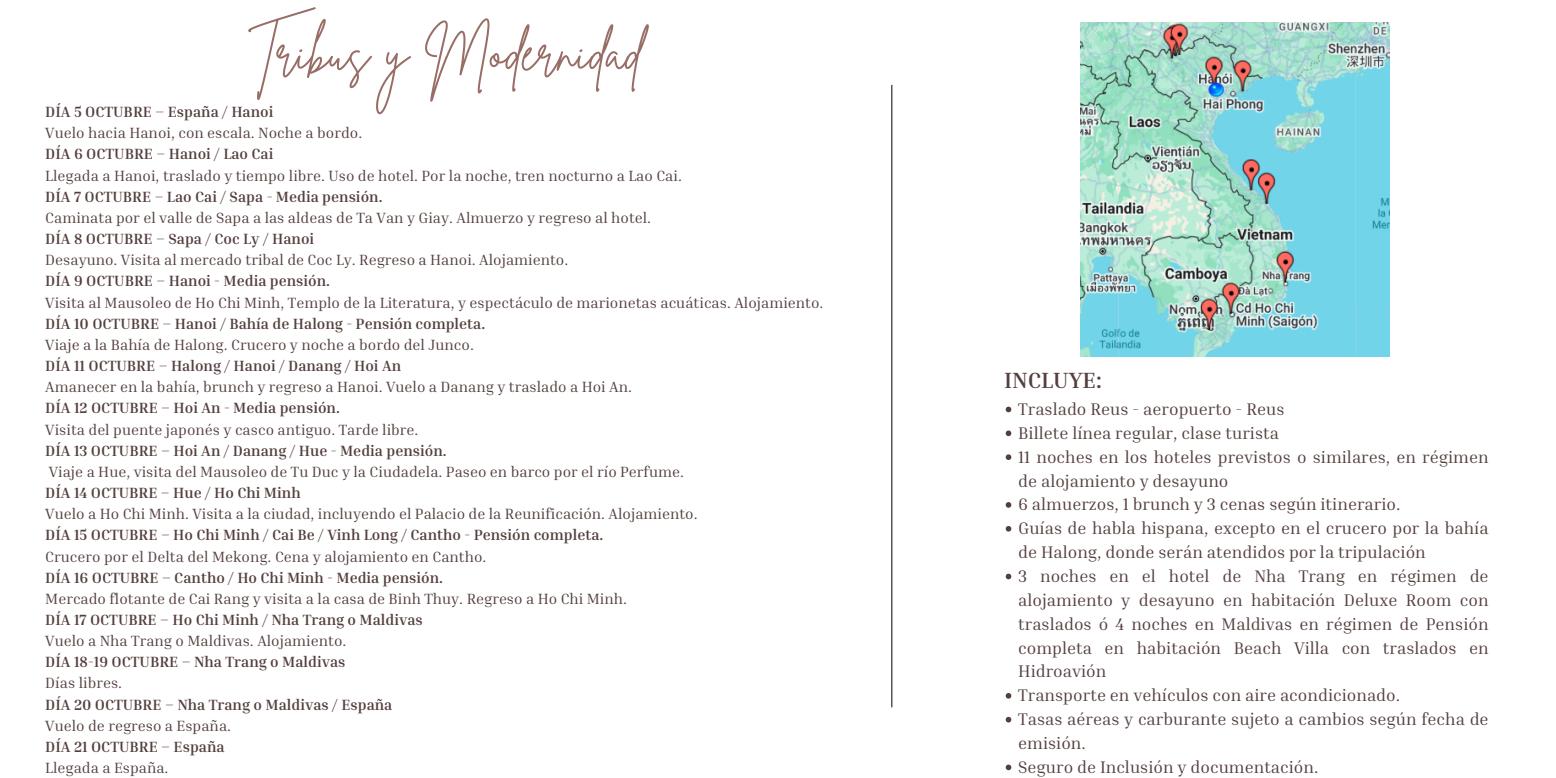
<style>
.page{position:relative;width:1556px;height:778px;background:#fff}
.page>*{position:absolute;margin:0;border:0;box-sizing:border-box;transform-origin:0 0}
.t1{font:51.9px "Brittany Signature";color:#986d66}
.t2{font:700 22.56px "Inria Serif";color:#533f3d}
.t3{font:17.16px/23.8px "Inria Serif";color:#533f3d}
.t4{font:15.18px "Inria Serif";color:#533f3d}
.t5{font:700 15.18px "Inria Serif";color:#533f3d}
</style>
<div class="page">
<hr style="left:891px;top:85px;width:1px;height:622px;background:#000">
<img style="left:1080px;top:23px;width:309px;height:333px">
<svg style="left:1005px;top:406px;width:6px;height:6px"></svg>
<svg style="left:1005px;top:430px;width:6px;height:6px"></svg>
<svg style="left:1005px;top:454px;width:6px;height:6px"></svg>
<svg style="left:1005px;top:502px;width:6px;height:5px"></svg>
<svg style="left:1005px;top:526px;width:6px;height:5px"></svg>
<svg style="left:1005px;top:573px;width:6px;height:6px"></svg>
<svg style="left:1005px;top:693px;width:6px;height:5px"></svg>
<svg style="left:1005px;top:717px;width:6px;height:5px"></svg>
<svg style="left:1005px;top:764px;width:6px;height:6px"></svg>
<h1 class="t1" style="left:248px;top:19px;width:395px">Tribus y Modernidad</h1>
<p class="t5" style="left:45px;top:102px;width:230px">DÍA 5 OCTUBRE – España / Hanoi</p>
<p class="t4" style="left:45px;top:123px;width:318px">Vuelo hacia Hanoi, con escala. Noche a bordo.</p>
<p class="t5" style="left:45px;top:145px;width:230px">DÍA 6 OCTUBRE – Hanoi / Lao Cai</p>
<p class="t4" style="left:45px;top:166px;width:638px">Llegada a Hanoi, traslado y tiempo libre. Uso de hotel. Por la noche, tren nocturno a Lao Cai.</p>
<p class="t5" style="left:45px;top:187px;width:339px">DÍA 7 OCTUBRE – Lao Cai / Sapa - Media pensión.</p>
<p class="t4" style="left:45px;top:208px;width:607px">Caminata por el valle de Sapa a las aldeas de Ta Van y Giay. Almuerzo y regreso al hotel.</p>
<p class="t5" style="left:45px;top:229px;width:270px">DÍA 8 OCTUBRE – Sapa / Coc Ly / Hanoi</p>
<p class="t4" style="left:45px;top:250px;width:524px">Desayuno. Visita al mercado tribal de Coc Ly. Regreso a Hanoi. Alojamiento.</p>
<p class="t5" style="left:45px;top:271px;width:286px">DÍA 9 OCTUBRE – Hanoi - Media pensión.</p>
<p class="t4" style="left:45px;top:293px;width:779px">Visita al Mausoleo de Ho Chi Minh, Templo de la Literatura, y espectáculo de marionetas acuáticas. Alojamiento.</p>
<p class="t5" style="left:45px;top:314px;width:441px">DÍA 10 OCTUBRE – Hanoi / Bahía de Halong - Pensión completa.</p>
<p class="t4" style="left:45px;top:335px;width:430px">Viaje a la Bahía de Halong. Crucero y noche a bordo del Junco.</p>
<p class="t5" style="left:45px;top:356px;width:357px">DÍA 11 OCTUBRE – Halong / Hanoi / Danang / Hoi An</p>
<p class="t4" style="left:45px;top:377px;width:588px">Amanecer en la bahía, brunch y regreso a Hanoi. Vuelo a Danang y traslado a Hoi An.</p>
<p class="t5" style="left:45px;top:398px;width:296px">DÍA 12 OCTUBRE – Hoi An - Media pensión.</p>
<p class="t4" style="left:45px;top:420px;width:375px">Visita del puente japonés y casco antiguo. Tarde libre.</p>
<p class="t5" style="left:45px;top:441px;width:403px">DÍA 13 OCTUBRE – Hoi An / Danang / Hue - Media pensión.</p>
<p class="t4" style="left:49px;top:462px;width:636px">Viaje a Hue, visita del Mausoleo de Tu Duc y la Ciudadela. Paseo en barco por el río Perfume.</p>
<p class="t5" style="left:45px;top:483px;width:257px">DÍA 14 OCTUBRE – Hue / Ho Chi Minh</p>
<p class="t4" style="left:45px;top:504px;width:654px">Vuelo a Ho Chi Minh. Visita a la ciudad, incluyendo el Palacio de la Reunificación. Alojamiento.</p>
<p class="t5" style="left:45px;top:525px;width:559px">DÍA 15 OCTUBRE – Ho Chi Minh / Cai Be / Vinh Long / Cantho - Pensión completa.</p>
<p class="t4" style="left:45px;top:546px;width:442px">Crucero por el Delta del Mekong. Cena y alojamiento en Cantho.</p>
<p class="t5" style="left:45px;top:568px;width:399px">DÍA 16 OCTUBRE – Cantho / Ho Chi Minh - Media pensión.</p>
<p class="t4" style="left:45px;top:589px;width:583px">Mercado flotante de Cai Rang y visita a la casa de Binh Thuy. Regreso a Ho Chi Minh.</p>
<p class="t5" style="left:45px;top:610px;width:379px">DÍA 17 OCTUBRE – Ho Chi Minh / Nha Trang o Maldivas</p>
<p class="t4" style="left:45px;top:631px;width:302px">Vuelo a Nha Trang o Maldivas. Alojamiento.</p>
<p class="t5" style="left:45px;top:652px;width:302px">DÍA 18-19 OCTUBRE – Nha Trang o Maldivas</p>
<p class="t4" style="left:45px;top:673px;width:78px">Días libres.</p>
<p class="t5" style="left:45px;top:694px;width:349px">DÍA 20 OCTUBRE – Nha Trang o Maldivas / España</p>
<p class="t4" style="left:45px;top:716px;width:187px">Vuelo de regreso a España.</p>
<p class="t5" style="left:45px;top:737px;width:181px">DÍA 21 OCTUBRE – España</p>
<p class="t4" style="left:45px;top:758px;width:125px">Llegada a España.</p>
<p class="t2" style="left:1004px;top:365px;width:99px">INCLUYE:</p>
<p class="t3" style="left:1018px;top:396px;width:268px">Traslado Reus - aeropuerto - Reus</p>
<h2 class="t3" style="left:1018px;top:420px;width:262px">Billete línea regular, clase turista</h2>
<p class="t3" style="left:1018px;top:444px;width:472px">11 noches en los hoteles previstos o similares, en régimen de alojamiento y desayuno</p>
<p class="t3" style="left:1018px;top:492px;width:384px">6 almuerzos, 1 brunch y 3 cenas según itinerario.</p>
<p class="t3" style="left:1018px;top:516px;width:472px">Guías de habla hispana, excepto en el crucero por la bahía de Halong, donde serán atendidos por la tripulación</p>
<p class="t3" style="left:1018px;top:563px;width:472px;text-align:justify">3 noches en el hotel de Nha Trang en régimen de alojamiento y desayuno en habitación Deluxe Room con traslados ó 4 noches en Maldivas en régimen de Pensión completa en habitación Beach Villa con traslados en Hidroavión</p>
<p class="t3" style="left:1018px;top:683px;width:383px">Transporte en vehículos con aire acondicionado.</p>
<p class="t3" style="left:1018px;top:706px;width:472px">Tasas aéreas y carburante sujeto a cambios según fecha de emisión.</p>
<p class="t3" style="left:1018px;top:754px;width:302px">Seguro de Inclusión y documentación.</p>
</div>
